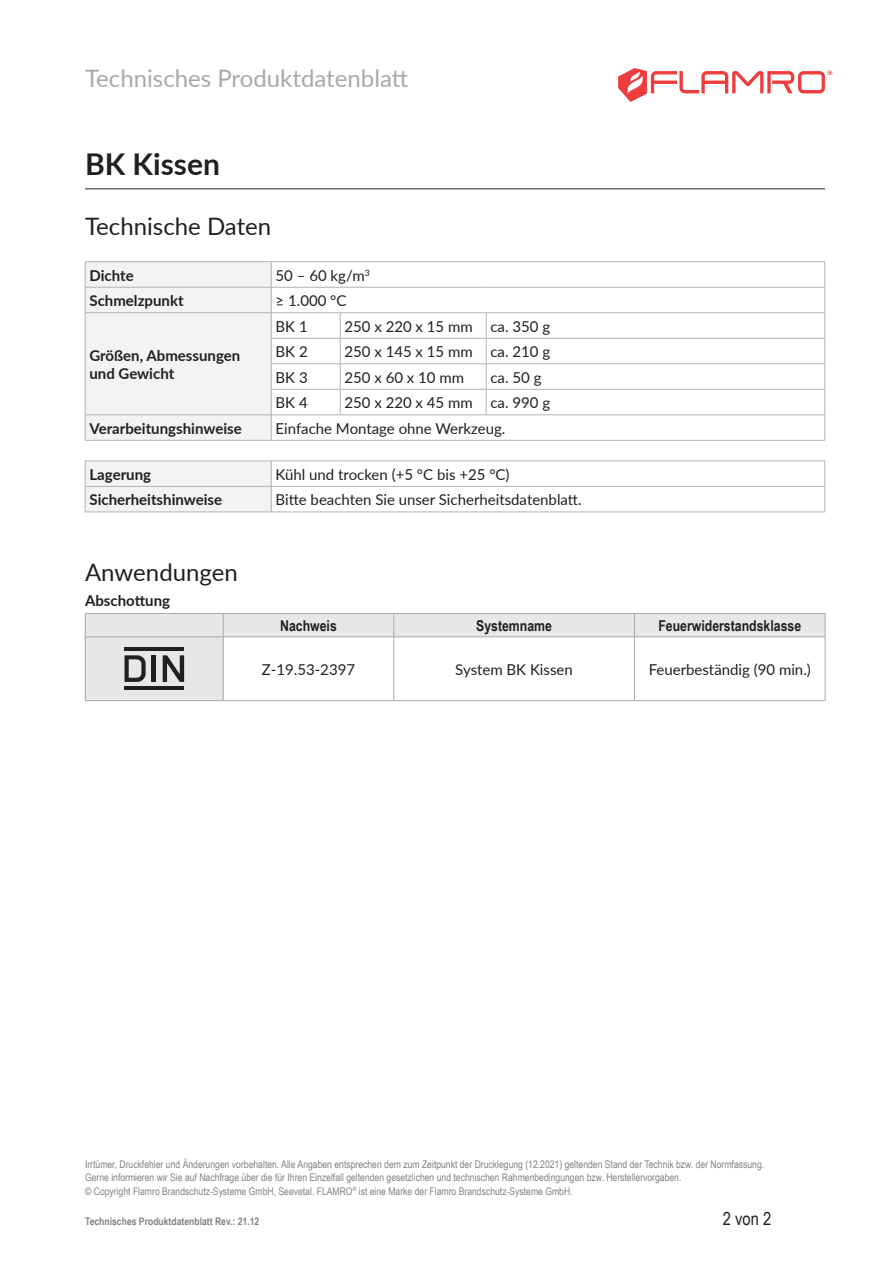
<style>
.page{position:relative;width:893px;height:1263px;background:#fff}
.page>*{position:absolute;margin:0;border:0;box-sizing:border-box;transform-origin:0 0}
.t1{font:700 30px "Lato";color:#231f20}
.t2{font:24px "Lato";color:#a8a9ad}
.t3{font:24px "Lato";color:#231f20}
.t4{font:18px "Arial Narrow";color:#231f20}
.t5{font:15px "Lato";color:#231f20}
.t6{font:700 15px/18px "Lato";color:#231f20}
.t7{font:700 15px "Arial Narrow";color:#231f20}
.t8{font:10.5px/13.6px "Arial Narrow";color:#808285}
.t9{font:700 10.5px "Arial Narrow";color:#808285}
</style>
<div class="page">
<div style="left:86px;top:614px;width:137px;height:86px;background:#e6e7e9"></div>
<hr style="left:85px;top:637px;width:138px;height:1px;background:#a8a9ad">
<hr style="left:85px;top:637px;width:1px;height:63px;background:#a8a9ad">
<hr style="left:85px;top:700px;width:138px;height:1px;background:#a8a9ad">
<hr style="left:85px;top:613px;width:138px;height:1px;background:#a8a9ad">
<svg style="left:85px;top:614px;width:1px;height:23px"></svg>
<hr style="left:223px;top:613px;width:171px;height:1px;background:#a8a9ad">
<hr style="left:394px;top:613px;width:240px;height:1px;background:#a8a9ad">
<hr style="left:634px;top:613px;width:191px;height:1px;background:#a8a9ad">
<svg style="left:223px;top:614px;width:603px;height:87px"></svg>
<hr style="left:124px;top:647px;width:60px;height:3px;background:#231f20">
<svg style="left:163px;top:655px;width:21px;height:27px"></svg>
<hr style="left:152px;top:655px;width:4px;height:27px;background:#231f20">
<hr style="left:124px;top:687px;width:60px;height:3px;background:#231f20">
<svg style="left:125px;top:655px;width:21px;height:27px"></svg>
<svg style="left:85px;top:262px;width:740px;height:250px"></svg>
<hr style="left:271px;top:440px;width:69px;height:1px;background:#b2b3b7">
<hr style="left:340px;top:440px;width:146px;height:1px;background:#b2b3b7">
<hr style="left:486px;top:440px;width:339px;height:1px;background:#b2b3b7">
<svg style="left:824px;top:462px;width:1px;height:50px"></svg>
<hr style="left:85px;top:261px;width:186px;height:1px;background:#b2b3b7">
<hr style="left:85px;top:287px;width:186px;height:1px;background:#b2b3b7">
<hr style="left:271px;top:261px;width:69px;height:1px;background:#b2b3b7">
<hr style="left:340px;top:261px;width:146px;height:1px;background:#b2b3b7">
<hr style="left:486px;top:261px;width:339px;height:1px;background:#b2b3b7">
<svg style="left:824px;top:262px;width:1px;height:178px"></svg>
<hr style="left:271px;top:287px;width:69px;height:1px;background:#b2b3b7">
<hr style="left:340px;top:287px;width:146px;height:1px;background:#b2b3b7">
<hr style="left:486px;top:287px;width:339px;height:1px;background:#b2b3b7">
<hr style="left:271px;top:312px;width:69px;height:1px;background:#b2b3b7">
<hr style="left:486px;top:312px;width:339px;height:1px;background:#b2b3b7">
<hr style="left:85px;top:512px;width:186px;height:1px;background:#b2b3b7">
<hr style="left:271px;top:512px;width:69px;height:1px;background:#b2b3b7">
<hr style="left:340px;top:512px;width:146px;height:1px;background:#b2b3b7">
<hr style="left:486px;top:512px;width:339px;height:1px;background:#b2b3b7">
<hr style="left:271px;top:338px;width:69px;height:1px;background:#b2b3b7">
<hr style="left:340px;top:338px;width:146px;height:1px;background:#b2b3b7">
<hr style="left:486px;top:338px;width:339px;height:1px;background:#b2b3b7">
<hr style="left:271px;top:363px;width:69px;height:1px;background:#b2b3b7">
<hr style="left:340px;top:363px;width:146px;height:1px;background:#b2b3b7">
<hr style="left:486px;top:363px;width:339px;height:1px;background:#b2b3b7">
<hr style="left:271px;top:389px;width:69px;height:1px;background:#b2b3b7">
<hr style="left:486px;top:389px;width:339px;height:1px;background:#b2b3b7">
<hr style="left:271px;top:415px;width:69px;height:1px;background:#b2b3b7">
<hr style="left:486px;top:415px;width:339px;height:1px;background:#b2b3b7">
<hr style="left:271px;top:461px;width:69px;height:1px;background:#b2b3b7">
<hr style="left:340px;top:461px;width:146px;height:1px;background:#b2b3b7">
<hr style="left:486px;top:461px;width:339px;height:1px;background:#b2b3b7">
<hr style="left:271px;top:486px;width:69px;height:1px;background:#b2b3b7">
<hr style="left:340px;top:486px;width:146px;height:1px;background:#b2b3b7">
<hr style="left:486px;top:486px;width:339px;height:1px;background:#b2b3b7">
<hr style="left:85px;top:461px;width:186px;height:1px;background:#b2b3b7">
<svg style="left:85px;top:461px;width:1px;height:51px"></svg>
<svg style="left:271px;top:461px;width:1px;height:51px"></svg>
<hr style="left:85px;top:486px;width:186px;height:1px;background:#b2b3b7">
<hr style="left:85px;top:440px;width:186px;height:1px;background:#b2b3b7">
<hr style="left:340px;top:312px;width:146px;height:1px;background:#b2b3b7">
<hr style="left:340px;top:389px;width:146px;height:1px;background:#b2b3b7">
<svg style="left:340px;top:313px;width:1px;height:102px"></svg>
<svg style="left:486px;top:313px;width:1px;height:102px"></svg>
<hr style="left:340px;top:415px;width:146px;height:1px;background:#b2b3b7">
<hr style="left:85px;top:312px;width:186px;height:1px;background:#b2b3b7">
<svg style="left:85px;top:262px;width:1px;height:178px"></svg>
<svg style="left:271px;top:262px;width:1px;height:178px"></svg>
<hr style="left:85px;top:415px;width:186px;height:1px;background:#b2b3b7">
<svg style="left:618px;top:68px;width:214px;height:34px"></svg>
<hr style="left:85px;top:188px;width:740px;height:1px;background:#231f20">
<h2 class="t2" style="left:85px;top:61px;width:325px">Technisches Produktdatenblatt</h2>
<h1 class="t1" style="left:85px;top:153px;width:137px">BK Kissen</h1>
<h2 class="t3" style="left:85px;top:213px;width:188px">Technische Daten</h2>
<h3 class="t6" style="left:89px;top:267px;width:46px">Dichte</h3>
<h3 class="t5" style="left:276px;top:269px;width:96px">50 – 60 kg/m<sup>3</sup></h3>
<h3 class="t6" style="left:89px;top:291px;width:96px">Schmelzpunkt</h3>
<h3 class="t5" style="left:276px;top:290px;width:72px">≥ 1.000 °C</h3>
<h3 class="t6" style="left:89px;top:346px;width:152px">Größen, Abmessungen und Gewicht</h3>
<h3 class="t5" style="left:276px;top:320px;width:34px">BK 1</h3>
<h3 class="t5" style="left:344px;top:320px;width:207px">250 x 220 x 15 mm ca. 350 g</h3>
<h3 class="t5" style="left:276px;top:346px;width:34px">BK 2</h3>
<h3 class="t5" style="left:344px;top:346px;width:207px">250 x 145 x 15 mm ca. 210 g</h3>
<h3 class="t5" style="left:276px;top:371px;width:34px">BK 3</h3>
<h3 class="t5" style="left:344px;top:371px;width:121px">250 x 60 x 10 mm</h3>
<h3 class="t5" style="left:490px;top:371px;width:53px">ca. 50 g</h3>
<h3 class="t5" style="left:276px;top:397px;width:34px">BK 4</h3>
<h3 class="t5" style="left:344px;top:397px;width:207px">250 x 220 x 45 mm ca. 990 g</h3>
<h3 class="t6" style="left:89px;top:420px;width:154px">Verarbeitungshinweise</h3>
<h3 class="t5" style="left:276px;top:423px;width:231px">Einfache Montage ohne Werkzeug.</h3>
<h3 class="t6" style="left:89px;top:466px;width:63px">Lagerung</h3>
<h3 class="t5" style="left:276px;top:463px;width:235px">Kühl und trocken (+5 °C bis +25 °C)</h3>
<h3 class="t6" style="left:89px;top:492px;width:134px">Sicherheitshinweise</h3>
<h3 class="t5" style="left:276px;top:489px;width:308px">Bitte beachten Sie unser Sicherheitsdatenblatt.</h3>
<h2 class="t3" style="left:85px;top:563px;width:154px">Anwendungen</h2>
<h3 class="t6" style="left:85px;top:591px;width:87px">Abschottung</h3>
<h3 class="t7" style="left:280px;top:620px;width:58px">Nachweis</h3>
<h3 class="t7" style="left:476px;top:620px;width:77px">Systemname</h3>
<h3 class="t7" style="left:658px;top:620px;width:144px">Feuerwiderstandsklasse</h3>
<h3 class="t5" style="left:262px;top:664px;width:95px">Z-19.53-2397</h3>
<h3 class="t5" style="left:455px;top:664px;width:119px">System BK Kissen</h3>
<h3 class="t5" style="left:649px;top:659px;width:164px">Feuerbeständig (90 min.)</h3>
<p class="t8" style="left:85px;top:1158px;width:681px">Irrtümer, Druckfehler und Änderungen vorbehalten. Alle Angaben entsprechen dem zum Zeitpunkt der Drucklegung (12.2021) geltenden Stand der Technik bzw. der Normfassung.<br>Gerne informieren wir Sie auf Nachfrage über die für Ihren Einzelfall geltenden gesetzlichen und technischen Rahmenbedingungen bzw. Herstellervorgaben.<br>© Copyright Flamro Brandschutz-Systeme GmbH, Seevetal. FLAMRO<sup>®</sup> ist eine Marke der Flamro Brandschutz-Systeme GmbH.</p>
<p class="t9" style="left:85px;top:1217px;width:176px">Technisches Produktdatenblatt Rev.: 21.12</p>
<h3 class="t4" style="left:723px;top:1211px;width:50px">2 von 2</h3>
</div>
